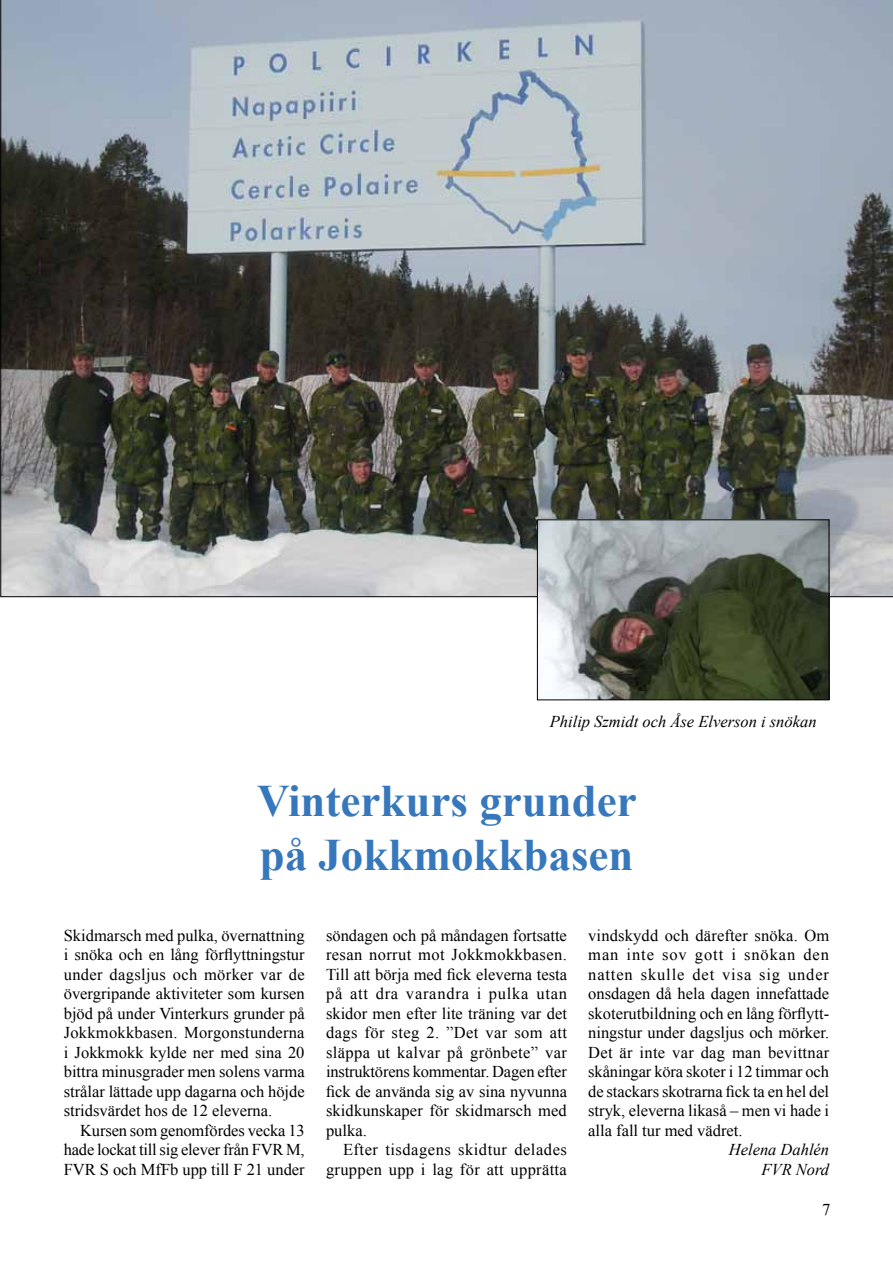
<style>
.page{position:relative;width:893px;height:1263px;background:#fff}
.page>*{position:absolute;margin:0;border:0;box-sizing:border-box;transform-origin:0 0}
.t1{font:700 45px/54px "Times New Roman";color:#3777bc}
.t2{font:16.5px/19.5px "Times New Roman";color:#000;text-align:justify}
.t3{font:16.5px/19.5px "Times New Roman";letter-spacing:.03em;color:#000;text-align:right}
.t4{font:italic 16.5px/19.5px "Times New Roman";color:#000;text-align:right}
</style>
<div class="page">
<svg style="left:1px;top:0;width:892px;height:597px;background:#7f8486"></svg>
<img style="left:539px;top:522px;width:288px;height:176px">
<div style="left:537px;top:520px;width:292px;height:180px;border:1px solid #000"></div>
<p class="t4" style="left:550px;top:711px;width:268px">Philip Szmidt och Åse Elverson i snökan</p>
<h1 class="t1" style="left:257px;top:773px;width:381px">Vinterkurs grunder på Jokkmokkbasen</h1>
<p class="t2" style="left:64px;top:925px;width:242px">Skidmarsch med pulka, övernattning i snöka och en lång förflyttningstur under dagsljus och mörker var de övergripande aktiviteter som kursen bjöd på under Vinterkurs grunder på Jokkmokkbasen. Morgonstunderna i Jokkmokk kylde ner med sina 20 bittra minusgrader men solens varma strålar lättade upp dagarna och höjde stridsvärdet hos de 12 eleverna.</p>
<p class="t2" style="left:64px;top:1120px;width:243px;text-indent:16px">Kursen som genomfördes vecka 13 hade lockat till sig elever från FVR M, FVR S och MfFb upp till F 21 under</p>
<p class="t2" style="left:326px;top:925px;width:243px">söndagen och på måndagen fortsatte resan norrut mot Jokkmokkbasen.<br>Till att börja med fick eleverna testa på att dra varandra i pulka utan skidor men efter lite träning var det dags för steg 2. ”Det var som att släppa ut kalvar på grönbete” var instruktörens kommentar. Dagen efter fick de använda sig av sina nyvunna skidkunskaper för skidmarsch med pulka.</p>
<p class="t3" style="left:326px;top:1140px;width:242px">Efter tisdagens skidtur delades gruppen upp i lag för att upprätta</p>
<p class="t2" style="left:588px;top:925px;width:243px">vindskydd och därefter snöka. Om man inte sov gott i snökan den natten skulle det visa sig under onsdagen då hela dagen innefattade skoterutbildning och en lång förflytt&shy;ningstur under dagsljus och mörker.<br>Det är inte var dag man bevittnar skåningar köra skoter i 12 timmar och de stackars skotrarna fick ta en hel del stryk, eleverna likaså – men vi hade i alla fall tur med vädret.</p>
<p class="t4" style="left:729px;top:1139px;width:102px">Helena Dahlén<br>FVR Nord</p>
<p class="t2" style="left:822px;top:1199px;width:10px">7</p>
</div>
